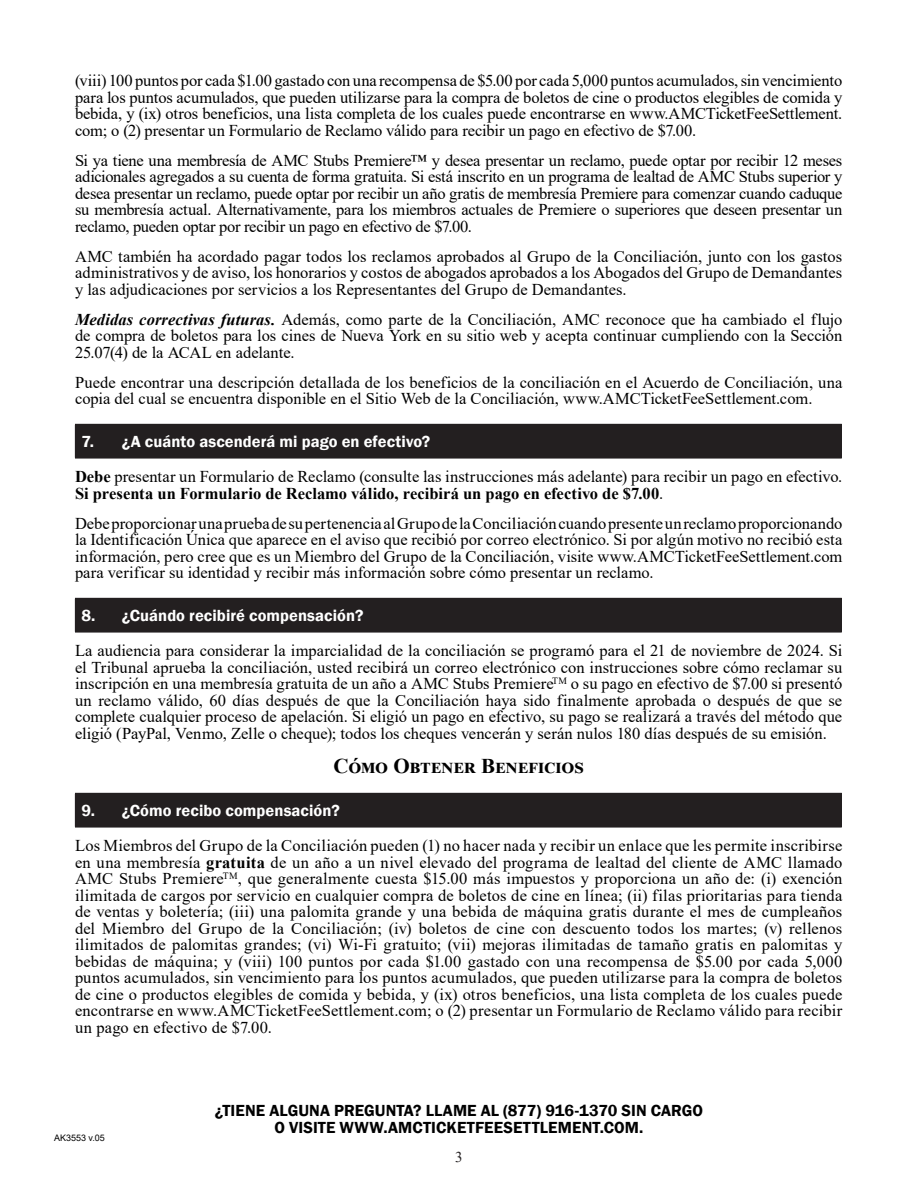
<style>
.page{position:relative;width:918px;height:1188px;background:#fff}
.page>*{position:absolute;margin:0;border:0;box-sizing:border-box;transform-origin:0 0}
.First_Page_Header{font:700 21px "Times New Roman";letter-spacing:.01em;color:#000}
.Body_Copy{font:16.5px/16.5px "Times New Roman";color:#000;text-align:justify}
.t1{font:600 16.5px "Franklin Gothic";letter-spacing:.005em;color:#fff}
.t2{font:600 16.5px/16.5px "Franklin Gothic";letter-spacing:.005em;color:#000;text-align:center}
.t3{font:15px "Times New Roman";color:#231f20}
.t4{font:9px "Arial";color:#000}
.s1{font-weight:700;font-style:italic}
.s2{font-weight:700}
</style>
<div class="page">
<div style="left:75px;top:424px;width:766px;height:34px;background:#231f20"></div>
<hr style="left:75px;top:424px;width:767px;height:1px;background:#231f20">
<hr style="left:841px;top:425px;width:1px;height:33px;background:#231f20">
<hr style="left:75px;top:458px;width:767px;height:1px;background:#231f20">
<div style="left:75px;top:598px;width:766px;height:34px;background:#231f20"></div>
<hr style="left:75px;top:598px;width:767px;height:1px;background:#231f20">
<hr style="left:841px;top:599px;width:1px;height:33px;background:#231f20">
<hr style="left:75px;top:632px;width:767px;height:1px;background:#231f20">
<div style="left:75px;top:793px;width:766px;height:34px;background:#231f20"></div>
<hr style="left:75px;top:793px;width:767px;height:1px;background:#231f20">
<hr style="left:841px;top:794px;width:1px;height:33px;background:#231f20">
<hr style="left:75px;top:827px;width:767px;height:1px;background:#231f20">
<p class="Body_Copy" style="left:75px;top:72px;width:769px">(viii) 100 puntos por cada $1.00 gastado con una recompensa de $5.00 por cada 5,000 puntos acumulados, sin vencimiento para los puntos acumulados, que pueden utilizarse para la compra de boletos de cine o productos elegibles de comida y bebida, y (ix) otros beneficios, una lista completa de los cuales puede encontrarse en www.AMCTicketFeeSettlement. com; o (2) presentar un Formulario de Reclamo válido para recibir un pago en efectivo de $7.00.</p>
<p class="Body_Copy" style="left:75px;top:152px;width:769px">Si ya tiene una membresía de AMC Stubs Premiere™ y desea presentar un reclamo, puede optar por recibir 12 meses adicionales agregados a su cuenta de forma gratuita. Si está inscrito en un programa de lealtad de AMC Stubs superior y desea presentar un reclamo, puede optar por recibir un año gratis de membresía Premiere para comenzar cuando caduque su membresía actual. Alternativamente, para los miembros actuales de Premiere o superiores que deseen presentar un reclamo, pueden optar por recibir un pago en efectivo de $7.00.</p>
<p class="Body_Copy" style="left:75px;top:248px;width:769px">AMC también ha acordado pagar todos los reclamos aprobados al Grupo de la Conciliación, junto con los gastos administrativos y de aviso, los honorarios y costos de abogados aprobados a los Abogados del Grupo de Demandantes y las adjudicaciones por servicios a los Representantes del Grupo de Demandantes.</p>
<p class="Body_Copy" style="left:75px;top:311px;width:769px"><span class="s1">Medidas correctivas futuras.</span> Además, como parte de la Conciliación, AMC reconoce que ha cambiado el flujo de compra de boletos para los cines de Nueva York en su sitio web y acepta continuar cumpliendo con la Sección 25.07(4) de la ACAL en adelante.</p>
<p class="Body_Copy" style="left:75px;top:374px;width:769px">Puede encontrar una descripción detallada de los beneficios de la conciliación en el Acuerdo de Conciliación, una copia del cual se encuentra disponible en el Sitio Web de la Conciliación, www.AMCTicketFeeSettlement.com.</p>
<p class="t1" style="left:81px;top:431px;width:350px">7. ¿A cuánto ascenderá mi pago en efectivo?</p>
<p class="Body_Copy" style="left:75px;top:468px;width:769px"><span class="s2">Debe</span> presentar un Formulario de Reclamo (consulte las instrucciones más adelante) para recibir un pago en efectivo.<br><span class="s2">Si presenta un Formulario de Reclamo válido, recibirá un pago en efectivo de $7.00</span>.</p>
<p class="Body_Copy" style="left:75px;top:515px;width:769px">Debe proporcionar una prueba de su pertenencia al Grupo de la Conciliación cuando presente un reclamo proporcionando la Identificación Única que aparece en el aviso que recibió por correo electrónico. Si por algún motivo no recibió esta información, pero cree que es un Miembro del Grupo de la Conciliación, visite www.AMCTicketFeeSettlement.com para verificar su identidad y recibir más información sobre cómo presentar un reclamo.</p>
<p class="t1" style="left:81px;top:605px;width:284px">8. ¿Cuándo recibiré compensación?</p>
<p class="Body_Copy" style="left:75px;top:642px;width:769px">La audiencia para considerar la imparcialidad de la conciliación se programó para el 21 de noviembre de 2024. Si el Tribunal aprueba la conciliación, usted recibirá un correo electrónico con instrucciones sobre cómo reclamar su inscripción en una membresía gratuita de un año a AMC Stubs Premiere<sup>TM</sup> o su pago en efectivo de $7.00 si presentó un reclamo válido, 60 días después de que la Conciliación haya sido finalmente aprobada o después de que se complete cualquier proceso de apelación. Si eligió un pago en efectivo, su pago se realizará a través del método que eligió (PayPal, Venmo, Zelle o cheque); todos los cheques vencerán y serán nulos 180 días después de su emisión.</p>
<p class="First_Page_Header" style="left:334px;top:751px;width:252px">Cómo Obtener Beneficios</p>
<p class="t1" style="left:81px;top:800px;width:260px">9. ¿Cómo recibo compensación?</p>
<p class="Body_Copy" style="left:75px;top:837px;width:769px">Los Miembros del Grupo de la Conciliación pueden (1) no hacer nada y recibir un enlace que les permite inscribirse en una membresía <span class="s2">gratuita</span> de un año a un nivel elevado del programa de lealtad del cliente de AMC llamado AMC Stubs Premiere<sup>TM</sup>, que generalmente cuesta $15.00 más impuestos y proporciona un año de: (i) exención ilimitada de cargos por servicio en cualquier compra de boletos de cine en línea; (ii) filas prioritarias para tienda de ventas y boletería; (iii) una palomita grande y una bebida de máquina gratis durante el mes de cumpleaños del Miembro del Grupo de la Conciliación; (iv) boletos de cine con descuento todos los martes; (v) rellenos ilimitados de palomitas grandes; (vi) Wi-Fi gratuito; (vii) mejoras ilimitadas de tamaño gratis en palomitas y bebidas de máquina; y (viii) 100 puntos por cada $1.00 gastado con una recompensa de $5.00 por cada 5,000 puntos acumulados, sin vencimiento para los puntos acumulados, que pueden utilizarse para la compra de boletos de cine o productos elegibles de comida y bebida, y (ix) otros beneficios, una lista completa de los cuales puede encontrarse en www.AMCTicketFeeSettlement.com; o (2) presentar un Formulario de Reclamo válido para recibir un pago en efectivo de $7.00.</p>
<p class="t4" style="left:54px;top:1131px;width:52px">AK3553 v.05</p>
<p class="t2" style="left:215px;top:1103px;width:490px">¿TIENE ALGUNA PREGUNTA? LLAME AL (877) 916-1370 SIN CARGO<br>O VISITE WWW.AMCTICKETFEESETTLEMENT.COM.</p>
<p class="t3" style="left:455px;top:1146px;width:9px">3</p>
</div>
